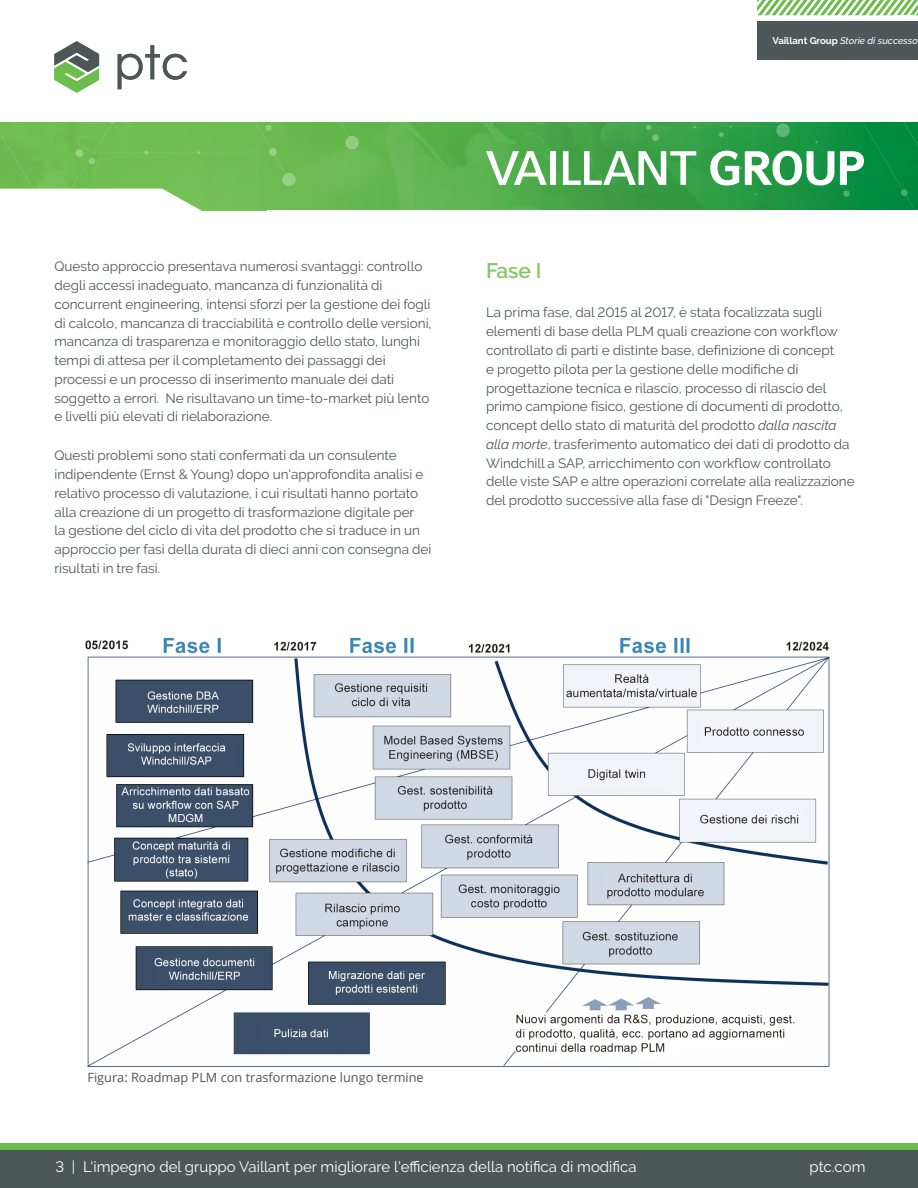
<style>
.page{position:relative;width:918px;height:1188px;background:#fff}
.page>*{position:absolute;margin:0;border:0;box-sizing:border-box;transform-origin:0 0}
.t1{font:600 21px "PTC Raleway";color:#82c663}
.t2{font:15px "PTC Raleway";color:#fff}
.t3{font:13.5px/18.8px "PTC Raleway";color:#4e5758}
.t4{font:12.75px "Open Sans";color:#4e5758}
.t5{font:italic 500 9.6px "PTC Raleway";color:#fff}
.t6{font:700 9.6px "PTC Raleway";color:#fff}
.s1{font-weight:700;font-style:normal}
.s2{font-style:italic}
</style>
<div class="page">
<img style="left:297px;top:122px;width:266px;height:88px">
<svg style="left:319px;top:122px;width:41px;height:28px"></svg>
<svg style="left:0;top:41px;width:297px;height:170px"></svg>
<div style="left:757px;top:21px;width:161px;height:39px;background:#4e5759"></div>
<svg style="left:757px;top:0;width:161px;height:15px"></svg>
<div style="left:0;top:1149px;width:918px;height:39px;background:#4e5758"></div>
<div style="left:0;top:1143px;width:918px;height:6px;background:#6cbe4c"></div>
<svg style="left:486px;top:151px;width:61px;height:34px"></svg>
<div style="left:550px;top:151px;width:5px;height:34px;background:#fff"></div>
<svg style="left:563px;top:122px;width:355px;height:88px;background:#43a65d"></svg>
<img style="left:85px;top:637px;width:745px;height:430px">
<p class="t5" style="left:772px;top:35px;width:137px"><span class="s1">Vaillant Group</span>Storie di successo</p>
<p class="t6" style="left:772px;top:35px;width:57px">C nnondale</p>
<p class="t5" style="left:840px;top:35px;width:79px">Storie di successo</p>
<p class="t3" style="left:54px;top:257px;width:379px">Questo approccio presentava numerosi svantaggi: controllo degli accessi inadeguato, mancanza di funzionalità di concurrent engineering, intensi sforzi per la gestione dei fogli di calcolo, mancanza di tracciabilità e controllo delle versioni, mancanza di trasparenza e monitoraggio dello stato, lunghi tempi di attesa per il completamento dei passaggi dei processi e un processo di inserimento manuale dei dati soggetto a errori. Ne risultavano un time-to-market più lento e livelli più elevati di rielaborazione.</p>
<p class="t3" style="left:54px;top:446px;width:379px">Questi problemi sono stati confermati da un consulente indipendente (Ernst &amp; Young) dopo un'approfondita analisi e relativo processo di valutazione, i cui risultati hanno portato alla creazione di un progetto di trasformazione digitale per<br>la gestione del ciclo di vita del prodotto che si traduce in un approccio per fasi della durata di dieci anni con consegna dei risultati in tre fasi.</p>
<h1 class="t1" style="left:486px;top:259px;width:57px">Fase I</h1>
<p class="t3" style="left:486px;top:303px;width:370px">La prima fase, dal 2015 al 2017, è stata focalizzata sugli elementi di base della PLM quali creazione con workflow controllato di parti e distinte base, definizione di concept<br>e progetto pilota per la gestione delle modifiche di progettazione tecnica e rilascio, processo di rilascio del primo campione fisico, gestione di documenti di prodotto, concept dello stato di maturità del prodotto <span class="s2">dalla nascita alla morte</span>, trasferimento automatico dei dati di prodotto da Windchill a SAP, arricchimento con workflow controllato delle viste SAP e altre operazioni correlate alla realizzazione del prodotto successive alla fase di "Design Freeze".</p>
<p class="t4" style="left:87px;top:1069px;width:338px">Figura: Roadmap PLM con trasformazione lungo termine</p>
<p class="t2" style="left:56px;top:1158px;width:583px">3 | L'impegno del gruppo Vaillant per migliorare l'efficienza della notifica di modifica</p>
<p class="t2" style="left:810px;top:1158px;width:57px">ptc.com</p>
</div>
